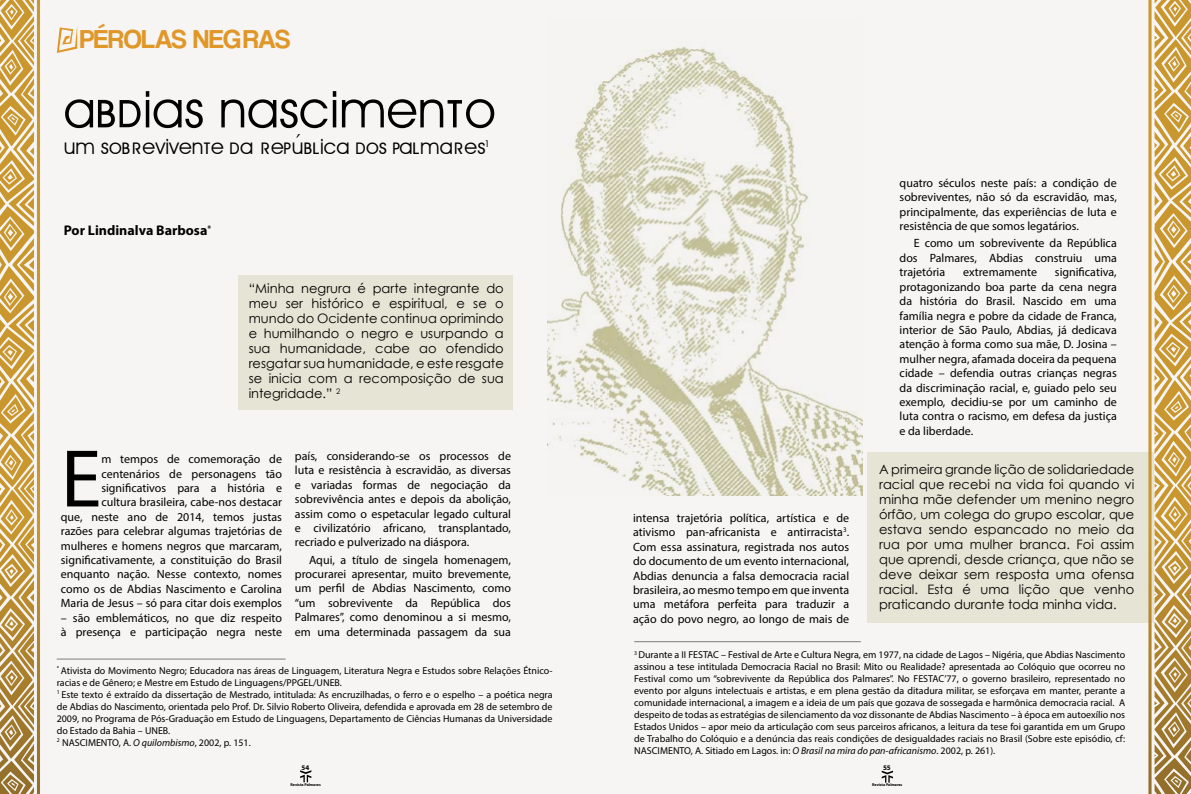
<style>
.page{position:relative;width:1191px;height:794px;background:#fff}
.page>*{position:absolute;margin:0;border:0;box-sizing:border-box;transform-origin:0 0}
.t1{font:82.4px "Myriad Pro";color:#000}
.t2{font:51px "Arrire Garde";color:#000}
.t3{font:27px "Coolvetica Rg";color:#e09728}
.t4{font:21px "Arrire Garde";color:#000}
.t5{font:700 14px "Myriad Pro";color:#000}
.t6{font:13px/15px "Century Gothic";color:#000;text-align:justify}
.t7{font:12px/14.4px "Myriad Pro";color:#000;text-align:justify}
.t8{font:10px/12px "Myriad Pro";color:#000}
.t9{font:700 7px "Myriad Pro";color:#000}
.t10{font:700 4px "Myriad Pro";color:#000}
.s1{font-style:italic}
</style>
<div class="page">
<div style="left:40px;top:0;width:1108px;height:794px;background:#f6f5f3"></div>
<hr style="left:57px;top:658px;width:229px;height:1px;background:#000">
<img style="left:547px;top:18px;width:315px;height:478px">
<div style="left:239px;top:275px;width:274px;height:135px;background:#e6e4d4"></div>
<hr style="left:634px;top:641px;width:227px;height:1px;background:#000">
<div style="left:867px;top:453px;width:286px;height:170px;background:#e6e4d4"></div>
<svg style="left:0;top:0;width:40px;height:794px"></svg>
<svg style="left:1148px;top:0;width:43px;height:794px"></svg>
<svg style="left:57px;top:26px;width:20px;height:27px"></svg>
<svg style="left:300px;top:770px;width:11px;height:12px"></svg>
<svg style="left:881px;top:770px;width:12px;height:12px"></svg>
<h3 class="t3" style="left:80px;top:23px;width:212px">PÉROLAS NEGRAS</h3>
<h2 class="t2" style="left:64px;top:78px;width:433px">Abdias nascimento</h2>
<h3 class="t4" style="left:64px;top:134px;width:426px">UM SOBREVIVENTE DA REPÚBLICA DOS PALMARES<sup>1</sup></h3>
<p class="t5" style="left:64px;top:221px;width:149px">Por Lindinalva Barbosa<sup>*</sup></p>
<p class="t6" style="left:249px;top:280px;width:257px">“Minha negrura é parte integrante do meu ser histórico e espiritual, e se o mundo do Ocidente continua oprimindo e humilhando o negro e usurpando a sua humanidade, cabe ao ofendido resgatar sua humanidade, e este resgate se inicia com a recomposição de sua integridade.” <sup>2</sup></p>
<h1 class="t1" style="left:61px;top:428px;width:42px">E</h1>
<p class="t7" style="left:61px;top:452px;width:223px;text-align:right">m tempos de comemoração de centenários de personagens tão significativos para a história e<br>cultura brasileira, cabe-nos destacar<br>que, neste ano de 2014, temos justas razões para celebrar algumas trajetórias de mulheres e homens negros que marcaram, significativamente, a constituição do Brasil enquanto nação. Nesse contexto, nomes como os de Abdias Nascimento e Carolina Maria de Jesus – só para citar dois exemplos</p>
<p class="t7" style="left:61px;top:610px;width:223px">– são emblemáticos, no que diz respeito à presença e participação negra neste</p>
<p class="t7" style="left:295px;top:448px;width:218px">país, considerando-se os processos de luta e resistência à escravidão, as diversas e variadas formas de negociação da sobrevivência antes e depois da abolição, assim como o espetacular legado cultural e civilizatório africano, transplantado, recriado e pulverizado na diáspora.</p>
<p class="t7" style="left:295px;top:552px;width:218px;text-indent:14px">Aqui, a título de singela homenagem, procurarei apresentar, muito brevemente, um perfil de Abdias Nascimento, como “um sobrevivente da República dos Palmares”, como denominou a si mesmo, em uma determinada passagem da sua</p>
<p class="t8" style="left:57px;top:664px;width:497px"><sup>*</sup> Ativista do Movimento Negro; Educadora nas áreas de Linguagem, Literatura Negra e Estudos sobre Relações Étnico&shy;racias e de Gênero; e Mestre em Estudo de Linguagens/PPGEL/UNEB.<br><sup>1</sup> Este texto é extraído da dissertação de Mestrado, intitulada: As encruzilhadas, o ferro e o espelho – a poética negra de Abdias do Nascimento, orientada pelo Prof. Dr. Silvio Roberto Oliveira, defendida e aprovada em 28 de setembro de 2009, no Programa de Pós-Graduação em Estudo de Linguagens, Departamento de Ciências Humanas da Universidade do Estado da Bahia – UNEB.<br><sup>2</sup> NASCIMENTO, A. <span class="s1">O quilombismo</span>, 2002, p. 151.</p>
<p class="t9" style="left:301px;top:763px;width:9px">54</p>
<p class="t10" style="left:290px;top:782px;width:32px">Revista Palmares</p>
<p class="t7" style="left:633px;top:510px;width:218px">intensa trajetória política, artística e de ativismo pan-africanista e antirracista<sup>3</sup>.<br>Com essa assinatura, registrada nos autos do documento de um evento internacional, Abdias denuncia a falsa democracia racial brasileira, ao mesmo tempo em que inventa uma metáfora perfeita para traduzir a ação do povo negro, ao longo de mais de</p>
<p class="t7" style="left:899px;top:176px;width:219px">quatro séculos neste país: a condição de sobreviventes, não só da escravidão, mas, principalmente, das experiências de luta e resistência de que somos legatários.</p>
<p class="t7" style="left:899px;top:236px;width:219px;text-indent:14px">E como um sobrevivente da República dos Palmares, Abdias construiu uma trajetória</p>
<p class="t7" style="left:899px;top:265px;width:219px;text-indent:155px">significativa, protagonizando boa parte da cena negra da história do Brasil. Nascido em uma família negra e pobre da cidade de Franca, interior de São Paulo, Abdias, já dedicava atenção à forma como sua mãe, D. Josina – mulher negra, afamada doceira da pequena cidade – defendia outras crianças negras da discriminação racial, e, guiado pelo seu exemplo, decidiu-se por um caminho de luta contra o racismo, em defesa da justiça e da liberdade.</p>
<p class="t7" style="left:963px;top:265px;width:75px">extremamente</p>
<p class="t6" style="left:879px;top:461px;width:257px">A primeira grande lição de solidariedade racial que recebi na vida foi quando vi minha mãe defender um menino negro órfão, um colega do grupo escolar, que estava sendo espancado no meio da rua por uma mulher branca. Foi assim que aprendi, desde criança, que não se deve deixar sem resposta uma ofensa racial. Esta é uma lição que venho praticando durante toda minha vida.</p>
<p class="t8" style="left:634px;top:648px;width:492px;text-align:justify"><sup>3</sup> Durante a II FESTAC – Festival de Arte e Cultura Negra, em 1977, na cidade de Lagos – Nigéria, que Abdias Nascimento assinou a tese intitulada Democracia Racial no Brasil: Mito ou Realidade? apresentada ao Colóquio que ocorreu no Festival como um “sobrevivente da República dos Palmares”. No FESTAC’77, o governo brasileiro, representado no evento por alguns intelectuais e artistas, e em plena gestão da ditadura militar, se esforçava em manter, perante a comunidade internacional, a imagem e a ideia de um país que gozava de sossegada e harmônica democracia racial. A despeito de todas as estratégias de silenciamento da voz dissonante de Abdias Nascimento – à época em autoexílio nos Estados Unidos – apor meio da articulação com seus parceiros africanos, a leitura da tese foi garantida em um Grupo de Trabalho do Colóquio e a denúncia das reais condições de desigualdades raciais no Brasil (Sobre este episódio, cf:<br>NASCIMENTO, A. Sitiado em Lagos. in: <span class="s1">O Brasil na mira do pan-africanismo</span>. 2002, p. 261).</p>
<p class="t9" style="left:883px;top:763px;width:9px">55</p>
<p class="t10" style="left:872px;top:782px;width:32px">Revista Palmares</p>
</div>
